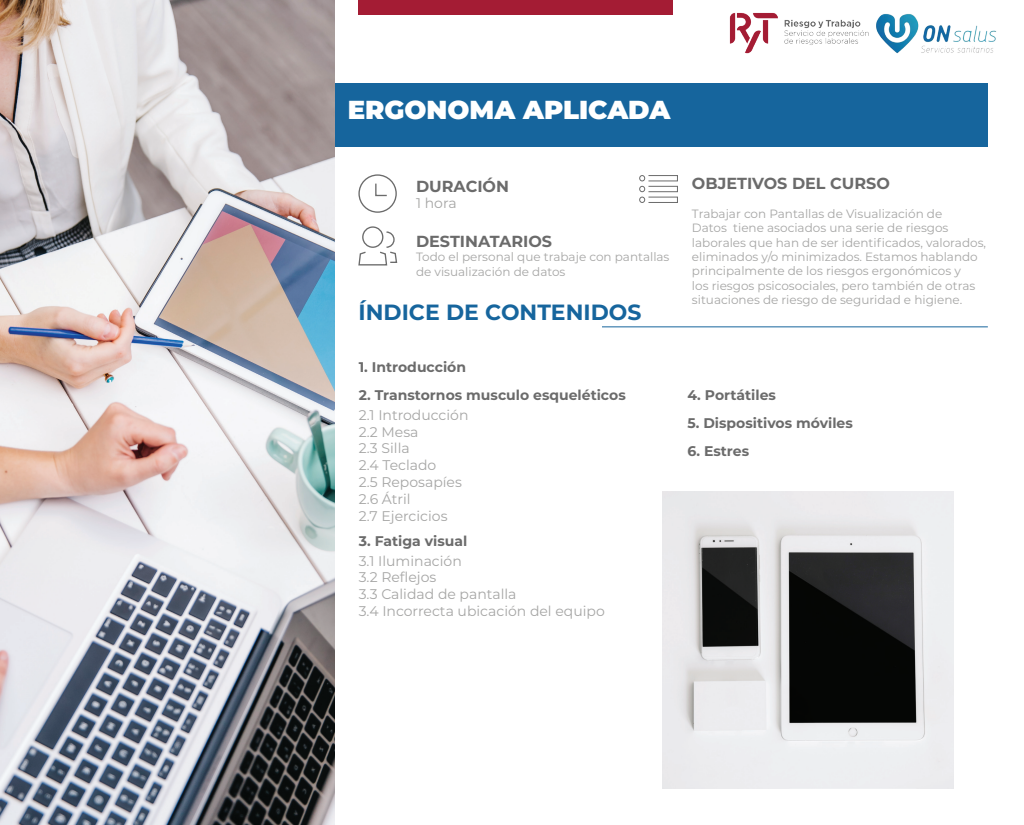
<style>
.page{position:relative;width:1024px;height:825px;background:#fff}
.page>*{position:absolute;margin:0;border:0;box-sizing:border-box;transform-origin:0 0}
.t1{font:900 26px "Montserrat";color:#fff}
.t2{font:700 22px "Montserrat";color:#16659d}
.t3{font:700 16px "Montserrat";color:#6b6b6b}
.t4{font:14px/16.8px "Montserrat";color:#a6a6a5}
.t5{font:700 14px "Montserrat";color:#6b6b6b}
.t6{font:12px/14.4px "Montserrat";color:#a6a6a5}
</style>
<div class="page">
<img style="left:729px;top:12px;width:268px;height:42px">
<div style="left:334px;top:83px;width:654px;height:64px;background:#16659d"></div>
<div style="left:359px;top:0;width:314px;height:14px;background:#a41c34"></div>
<img style="left:0;top:0;width:334px;height:825px">
<hr style="left:602px;top:326px;width:386px;height:1px;background:#16659d">
<svg style="left:358px;top:174px;width:39px;height:39px"></svg>
<svg style="left:358px;top:226px;width:40px;height:40px"></svg>
<svg style="left:639px;top:175px;width:39px;height:28px"></svg>
<img style="left:663px;top:492px;width:291px;height:297px">
<h1 class="t1" style="left:348px;top:90px;width:324px">ERGONOMA APLICADA</h1>
<h3 class="t3" style="left:416px;top:174px;width:95px">DURACIÓN</h3>
<p class="t4" style="left:416px;top:194px;width:42px">1 hora</p>
<h3 class="t3" style="left:416px;top:230px;width:138px">DESTINATARIOS</h3>
<p class="t6" style="left:416px;top:249px;width:255px">Todo el personal que trabaje con pantallas de visualización de datos</p>
<h2 class="t2" style="left:359px;top:296px;width:284px">ÍNDICE DE CONTENIDOS</h2>
<p class="t5" style="left:359px;top:357px;width:109px">1. Introducción</p>
<p class="t5" style="left:359px;top:385px;width:269px">2. Transtornos musculo esqueléticos</p>
<p class="t4" style="left:359px;top:406px;width:111px">2.1 Introducción<br>2.2 Mesa<br>2.3 Silla<br>2.4 Teclado<br>2.5 Reposapíes<br>2.6 Átril<br>2.7 Ejercicios</p>
<p class="t5" style="left:359px;top:531px;width:110px">3. Fatiga visual</p>
<p class="t4" style="left:359px;top:552px;width:248px">3.1 Iluminación<br>3.2 Reflejos<br>3.3 Calidad de pantalla<br>3.4 Incorrecta ubicación del equipo</p>
<h3 class="t3" style="left:692px;top:172px;width:199px">OBJETIVOS DEL CURSO</h3>
<p class="t6" style="left:692px;top:206px;width:296px">Trabajar con Pantallas de Visualización de<br>Datos tiene asociados una serie de riesgos laborales que han de ser identificados, valorados, eliminados y/o minimizados. Estamos hablando principalmente de los riesgos ergonómicos y<br>los riesgos psicosociales, pero también de otras situaciones de riesgo de seguridad e higiene.</p>
<p class="t5" style="left:687px;top:385px;width:90px">4. Portátiles</p>
<p class="t5" style="left:687px;top:413px;width:167px">5. Dispositivos móviles</p>
<p class="t5" style="left:687px;top:441px;width:63px">6. Estres</p>
</div>
